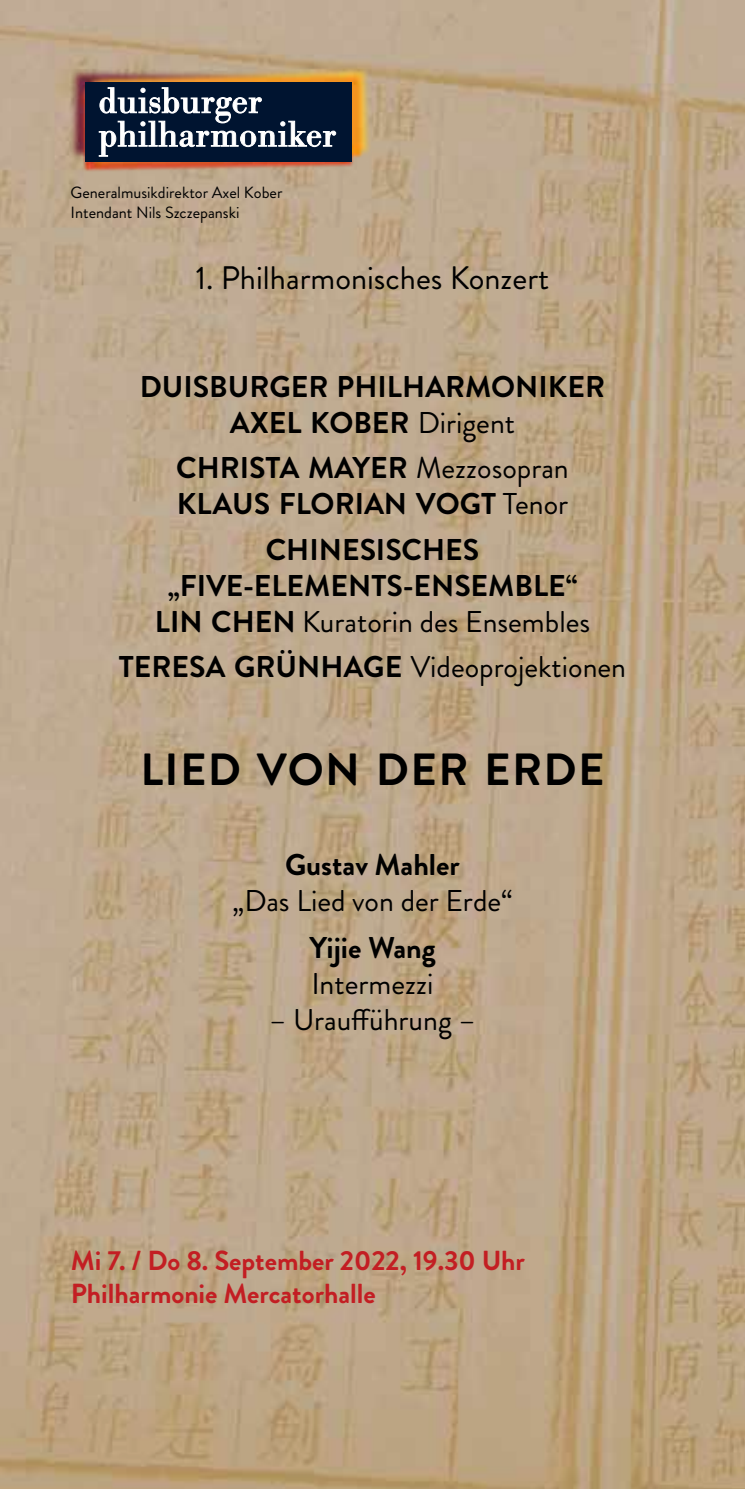
<style>
.page{position:relative;width:745px;height:1489px;background:#fff}
.page>*{position:absolute;margin:0;border:0;box-sizing:border-box;transform-origin:0 0}
.t1{font:700 45px "Brandon";letter-spacing:.03em;color:#000}
.t2{font:32.5px "Brandon";color:#000}
.t3{font:700 30px/36px "Brandon";color:#000;text-align:center}
.t4{font:30px "Brandon";color:#000}
.t5{font:700 27.5px/33px "Brandon";color:#c31e23}
.t6{font:16.25px/19.5px "Brandon";color:#000}
.s1{font-weight:400}
.s2{font-weight:700}
</style>
<div class="page">
<img style="left:0;top:0;width:744px;height:1488px">
<img style="left:51px;top:57px;width:334px;height:130px">
<div style="left:86px;top:82px;width:266px;height:79px;background:#001430"></div>
<svg style="left:99px;top:87px;width:237px;height:69px"></svg>
<p class="t6" style="left:70px;top:183px;width:213px">Generalmusikdirektor Axel Kober<br>Intendant Nils Szczepanski</p>
<p class="t2" style="left:195px;top:256px;width:355px">1. Philharmonisches Konzert</p>
<p class="t3" style="left:140px;top:369px;width:466px">DUISBURGER PHILHARMONIKER<br>AXEL KOBER <span class="s1">Dirigent</span></p>
<p class="t3" style="left:176px;top:450px;width:394px;text-align:left">CHRISTA MAYER <span class="s1">Mezzosopran<br></span>KLAUS FLORIAN VOGT <span class="s1">Tenor</span></p>
<p class="t3" style="left:155px;top:531px;width:436px">CHINESISCHES „FIVE-ELEMENTS-ENSEMBLE“<br>LIN CHEN <span class="s1">Kuratorin des Ensembles</span></p>
<p class="t4" style="left:119px;top:645px;width:508px"><span class="s2">TERESA GRÜNHAGE</span> Videoprojektionen</p>
<h1 class="t1" style="left:140px;top:737px;width:465px">LIED VON DER ERDE</h1>
<p class="t3" style="left:285px;top:846px;width:176px">Gustav Mahler</p>
<p class="t4" style="left:232px;top:879px;width:282px">„Das Lied von der Erde“</p>
<p class="t3" style="left:309px;top:930px;width:128px">Yijie Wang</p>
<p class="t4" style="left:311px;top:963px;width:123px">Intermezzi</p>
<p class="t4" style="left:269px;top:999px;width:208px">– Uraufführung –</p>
<p class="t5" style="left:71px;top:1244px;width:455px">Mi 7. / Do 8. September 2022, 19.30 Uhr<br>Philharmonie Mercatorhalle</p>
</div>
